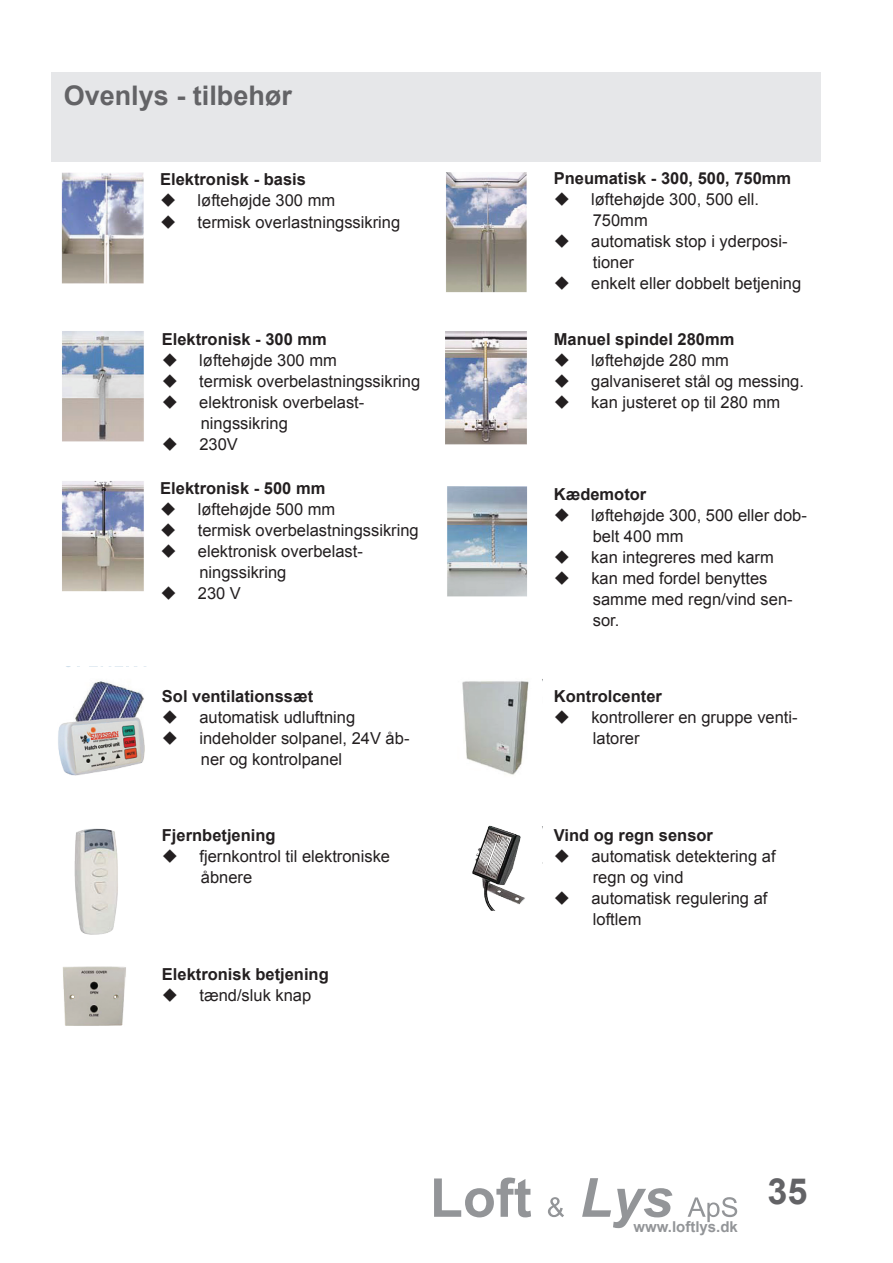
<style>
.page{position:relative;width:893px;height:1263px;background:#fff}
.page>*{position:absolute;margin:0;border:0;box-sizing:border-box;transform-origin:0 0}
.t1{font:700 36px "Arial";color:#636366}
.t2{font:700 27px "Arial";color:#636366}
.t3{font:16.5px/21px "Arial";color:#231f20}
.t4{font:700 16.5px "Arial";color:#231f20}
.t5{font:700 15px "Arial";color:#939598}
</style>
<div class="page">
<img style="left:58px;top:172px;width:89px;height:854px">
<img style="left:445px;top:172px;width:98px;height:739px">
<svg style="left:434px;top:1177px;width:97px;height:40px"></svg>
<svg style="left:548px;top:1197px;width:16px;height:20px"></svg>
<svg style="left:582px;top:1178px;width:90px;height:50px"></svg>
<svg style="left:688px;top:1197px;width:49px;height:25px"></svg>
<div style="left:51px;top:72px;width:770px;height:90px;background:#e6e7e9"></div>
<h2 class="t2" style="left:64px;top:77px;width:230px">Ovenlys - tilbehør</h2>
<p class="t4" style="left:160px;top:169px;width:147px">Elektronisk - basis</p>
<p class="t3" style="left:198px;top:190px;width:204px">løftehøjde 300 mm<br>termisk overlastningssikring</p>
<p class="t4" style="left:162px;top:328px;width:167px">Elektronisk - 300 mm</p>
<p class="t3" style="left:199px;top:350px;width:222px">løftehøjde 300 mm<br>termisk overbelastningssikring elektronisk overbelast&shy;ningssikring<br>230V</p>
<p class="t4" style="left:160px;top:477px;width:167px">Elektronisk - 500 mm</p>
<p class="t3" style="left:198px;top:499px;width:222px">løftehøjde 500 mm<br>termisk overbelastningssikring elektronisk overbelast&shy;ningssikring<br>230 V</p>
<p class="t4" style="left:162px;top:685px;width:153px">Sol ventilationssæt</p>
<p class="t3" style="left:199px;top:707px;width:212px">automatisk udluftning indeholder solpanel, 24V åb&shy;ner og kontrolpanel</p>
<p class="t4" style="left:162px;top:824px;width:115px">Fjernbetjening</p>
<p class="t3" style="left:199px;top:846px;width:192px">fjernkontrol til elektroniske åbnere</p>
<p class="t4" style="left:162px;top:963px;width:168px">Elektronisk betjening</p>
<p class="t3" style="left:199px;top:985px;width:113px">tænd/sluk knap</p>
<p class="t4" style="left:554px;top:167px;width:239px">Pneumatisk - 300, 500, 750mm</p>
<p class="t3" style="left:591px;top:189px;width:212px">løftehøjde 300, 500 ell.<br>750mm<br>automatisk stop i yderposi&shy;tioner<br>enkelt eller dobbelt betjening</p>
<p class="t4" style="left:554px;top:328px;width:182px">Manuel spindel 280mm</p>
<p class="t3" style="left:591px;top:350px;width:214px">løftehøjde 280 mm galvaniseret stål og messing. kan justeret op til 280 mm</p>
<p class="t4" style="left:554px;top:483px;width:94px">Kædemotor</p>
<p class="t3" style="left:591px;top:505px;width:217px">løftehøjde 300, 500 eller dob&shy;belt 400 mm<br>kan integreres med karm<br>kan med fordel benyttes samme med regn/vind sen&shy;sor.</p>
<p class="t4" style="left:554px;top:685px;width:110px">Kontrolcenter</p>
<p class="t3" style="left:591px;top:707px;width:208px">kontrollerer en gruppe venti&shy;latorer</p>
<p class="t4" style="left:554px;top:824px;width:161px">Vind og regn sensor</p>
<p class="t3" style="left:591px;top:846px;width:186px">automatisk detektering af regn og vind<br>automatisk regulering af loftlem</p>
<p class="t5" style="left:633px;top:1217px;width:106px">www.loftlys.dk</p>
<h1 class="t1" style="left:767px;top:1167px;width:42px">35</h1>
</div>
